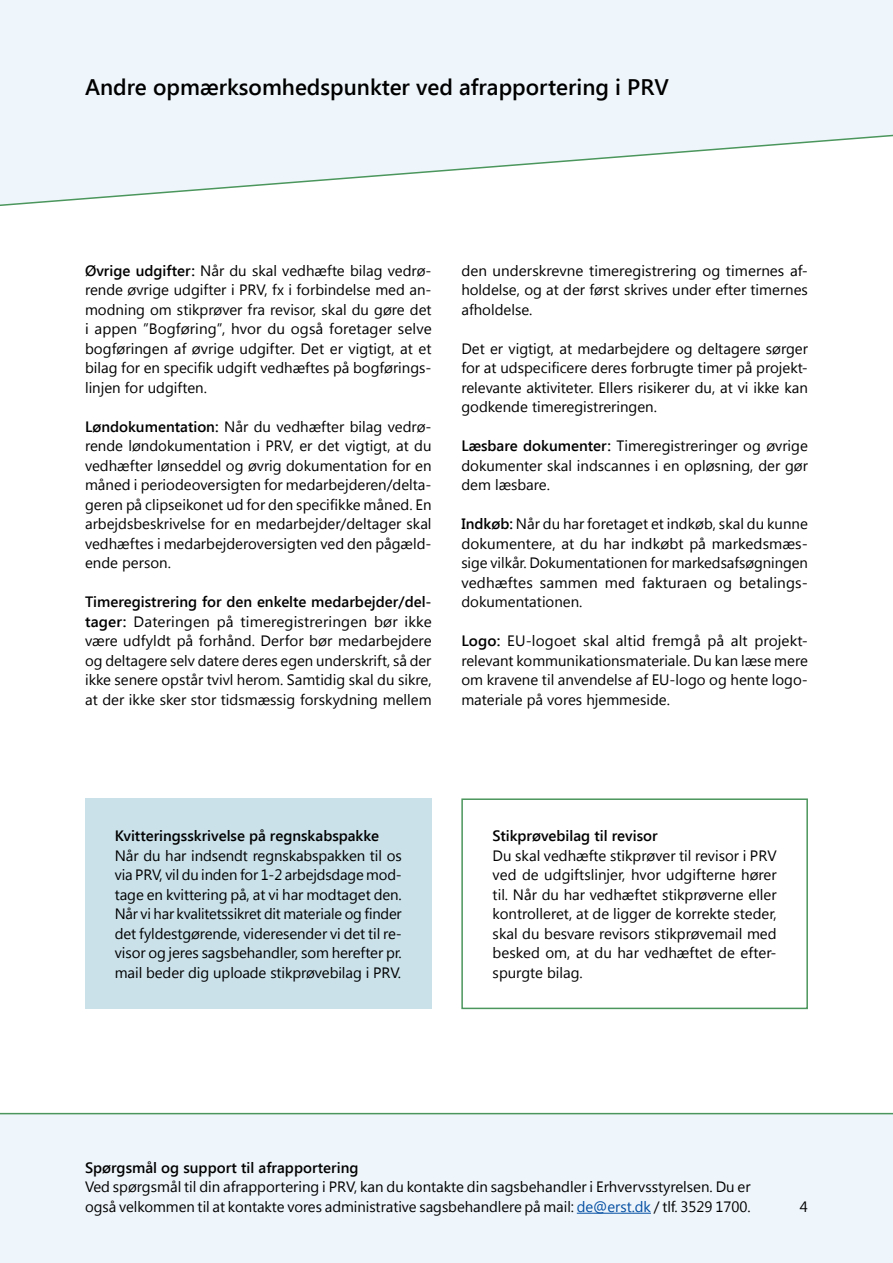
<style>
.page{position:relative;width:893px;height:1263px;background:#fff}
.page>*{position:absolute;margin:0;border:0;box-sizing:border-box;transform-origin:0 0}
.t1{font:600 22.5px "Segoe UI";color:#000}
.t2{font:15px/19.5px "Segoe UI";color:#000;text-align:justify}
.t3{font:600 15px "Segoe UI";color:#000}
.s1{font-weight:600}
.s2{color:#034ea2}
</style>
<div class="page">
<svg style="left:0;top:0;width:893px;height:206px"></svg>
<div style="left:85px;top:798px;width:347px;height:211px;background:#cae1ea"></div>
<div style="left:461px;top:798px;width:347px;height:211px;border:2px solid #4b965c"></div>
<div style="left:0;top:1113px;width:893px;height:150px;background:#eff6fb"></div>
<hr style="left:577px;top:1213px;width:74px;height:1px;background:#034ea2">
<h1 class="t1" style="left:85px;top:71px;width:585px">Andre opmærksomhedspunkter ved afrapportering i PRV</h1>
<p class="t2" style="left:85px;top:260px;width:348px"><span class="s1">Øvrige udgifter:</span> Når du skal vedhæfte bilag vedrø&shy;rende øvrige udgifter i PRV, fx i forbindelse med an&shy;modning om stikprøver fra revisor, skal du gøre det i appen ”Bogføring”, hvor du også foretager selve bogføringen af øvrige udgifter. Det er vigtigt, at et bilag for en specifik udgift vedhæftes på bogførings&shy;linjen for udgiften.</p>
<p class="t2" style="left:85px;top:416px;width:348px"><span class="s1">Løndokumentation:</span> Når du vedhæfter bilag vedrø&shy;rende løndokumentation i PRV, er det vigtigt, at du vedhæfter lønseddel og øvrig dokumentation for en måned i periodeoversigten for medarbejderen/delta&shy;geren på clipseikonet ud for den specifikke måned. En arbejdsbeskrivelse for en medarbejder/deltager skal vedhæftes i medarbejderoversigten ved den pågæld&shy;ende person.</p>
<p class="t2" style="left:85px;top:592px;width:348px"><span class="s1">Timeregistrering for den enkelte medarbejder/del&shy;tager:</span> Dateringen på timeregistreringen bør ikke være udfyldt på forhånd. Derfor bør medarbejdere og deltagere selv datere deres egen underskrift, så der ikke senere opstår tvivl herom. Samtidig skal du sikre, at der ikke sker stor tidsmæssig forskydning mellem</p>
<p class="t2" style="left:461px;top:260px;width:348px">den underskrevne timeregistrering og timernes af&shy;holdelse, og at der først skrives under efter timernes afholdelse.</p>
<p class="t2" style="left:461px;top:338px;width:348px">Det er vigtigt, at medarbejdere og deltagere sørger for at udspecificere deres forbrugte timer på projekt&shy;relevante aktiviteter. Ellers risikerer du, at vi ikke kan godkende timeregistreringen.</p>
<p class="t2" style="left:461px;top:436px;width:348px"><span class="s1">Læsbare dokumenter:</span> Timeregistreringer og øvrige dokumenter skal indscannes i en opløsning, der gør dem læsbare.</p>
<p class="t2" style="left:461px;top:514px;width:348px"><span class="s1">Indkøb:</span> Når du har foretaget et indkøb, skal du kunne dokumentere, at du har indkøbt på markedsmæs&shy;sige vilkår. Dokumentationen for markedsafsøg ningen vedhæftes sammen med fakturaen og betalings&shy;dokumentationen.</p>
<p class="t2" style="left:461px;top:631px;width:348px"><span class="s1">Logo:</span> EU-logoet skal altid fremgå på alt projekt&shy;relevant kommunikationsmateriale. Du kan læse mere om kravene til anvendelse af EU-logo og hente logo&shy;materiale på vores hjemmeside.</p>
<h2 class="t3" style="left:115px;top:825px;width:266px">Kvitteringsskrivelse på regnskabspakke</h2>
<p class="t2" style="left:115px;top:845px;width:289px">Når du har indsendt regnskabspakken til os via PRV, vil du inden for 1-2 arbejdsdage mod&shy;tage en kvittering på, at vi har modtaget den.<br>Når vi har kvalitetssikret dit materiale og finder det fyldestgørende, videresender vi det til re&shy;visor og jeres sagsbehandler, som herefter pr. mail beder dig uploade stikprøvebilag i PRV.</p>
<h2 class="t3" style="left:493px;top:825px;width:167px">Stikprøvebilag til revisor</h2>
<p class="t2" style="left:493px;top:845px;width:286px">Du skal vedhæfte stikprøver til revisor i PRV ved de udgiftslinjer, hvor udgifterne hører til. Når du har vedhæftet stikprøverne eller kontrolleret, at de ligger de korrekte steder, skal du besvare revisors stikprøvemail med besked om, at du har vedhæftet de efter&shy;spurgte bilag.</p>
<h2 class="t3" style="left:85px;top:1157px;width:275px">Spørgsmål og support til afrapportering</h2>
<p class="t2" style="left:85px;top:1177px;width:667px">Ved spørgsmål til din afrapportering i PRV, kan du kontakte din sagsbehandler i Erhvervsstyrelsen. Du er også velkommen til at kontakte vores administrative sagsbehandlere på mail: <span class="s2">de@erst.dk</span> / tlf. 3529 1700.</p>
<p class="t2" style="left:800px;top:1196px;width:10px">4</p>
</div>
